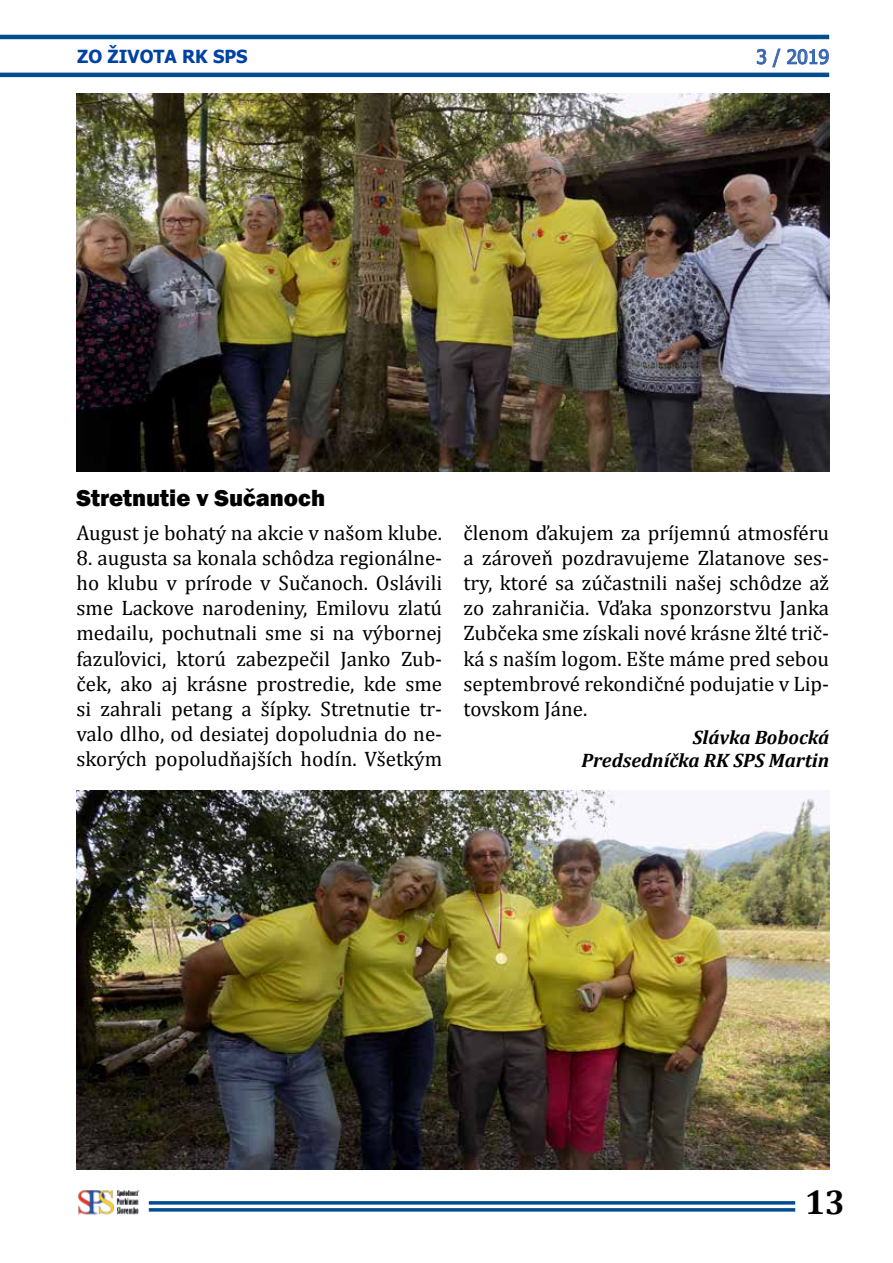
<style>
.page{position:relative;width:893px;height:1263px;background:#fff}
.page>*{position:absolute;margin:0;border:0;box-sizing:border-box;transform-origin:0 0}
.t1{font:700 34.5px "Cambria";color:#000}
.t2{font:800 24px "Franklin Gothic";color:#000}
.t3{font:21px/25.2px "Cambria";color:#000;text-align:justify}
.t4{font:italic 700 19.5px/23.4px "Cambria";color:#000;text-align:right}
.t5{font:19.5px "Tahoma";color:#3866b0}
.t6{font:700 18px "Tahoma";color:#0042a2}
</style>
<div class="page">
<svg style="left:756px;top:48px;width:25px;height:20px"></svg>
<svg style="left:787px;top:49px;width:42px;height:16px"></svg>
<img style="left:77px;top:791px;width:752px;height:378px">
<img style="left:77px;top:94px;width:752px;height:377px">
<hr style="left:149px;top:1201px;width:646px;height:3px;background:#004e8e">
<hr style="left:149px;top:1208px;width:646px;height:3px;background:#004e8e">
<img style="left:78px;top:1190px;width:62px;height:25px">
<hr style="left:0;top:73px;width:829px;height:4px;background:#004e8e">
<hr style="left:0;top:35px;width:829px;height:4px;background:#004e8e">
<p class="t6" style="left:77px;top:43px;width:172px">ZO ŽIVOTA RK SPS</p>
<p class="t5" style="left:756px;top:44px;width:74px">3 / 2019</p>
<p class="t2" style="left:77px;top:482px;width:250px">Stretnutie v Sučanoch</p>
<p class="t3" style="left:77px;top:520px;width:367px">August je bohatý na akcie v našom klube.</p>
<p class="t3" style="left:77px;top:545px;width:367px">8. augusta sa konala schôdza regionálne&shy;ho klubu v prírode v Sučanoch. Oslávili sme Lackove narodeniny, Emilovu zlatú medailu, pochutnali sme si na výbornej fazuľovici, ktorú zabezpečil Janko Zub&shy;ček, ako aj krásne prostredie, kde sme si zahrali petang a šípky. Stretnutie tr&shy;valo dlho, od desiatej dopoludnia do ne&shy;skorých popoludňajších hodín. Všetkým</p>
<p class="t3" style="left:463px;top:520px;width:367px">členom ďakujem za príjemnú atmosféru a zároveň pozdravujeme Zlatanove ses&shy;try, ktoré sa zúčastnili našej schôdze až zo zahraničia. Vďaka sponzorstvu Janka Zubčeka sme získali nové krásne žlté trič&shy;ká s naším logom. Ešte máme pred sebou septembrové rekondičné podujatie v Lip&shy;tovskom Jáne.</p>
<p class="t4" style="left:582px;top:725px;width:249px">Slávka Bobocká<br>Predsedníčka RK SPS Martin</p>
<h1 class="t1" style="left:805px;top:1178px;width:42px">13</h1>
</div>
